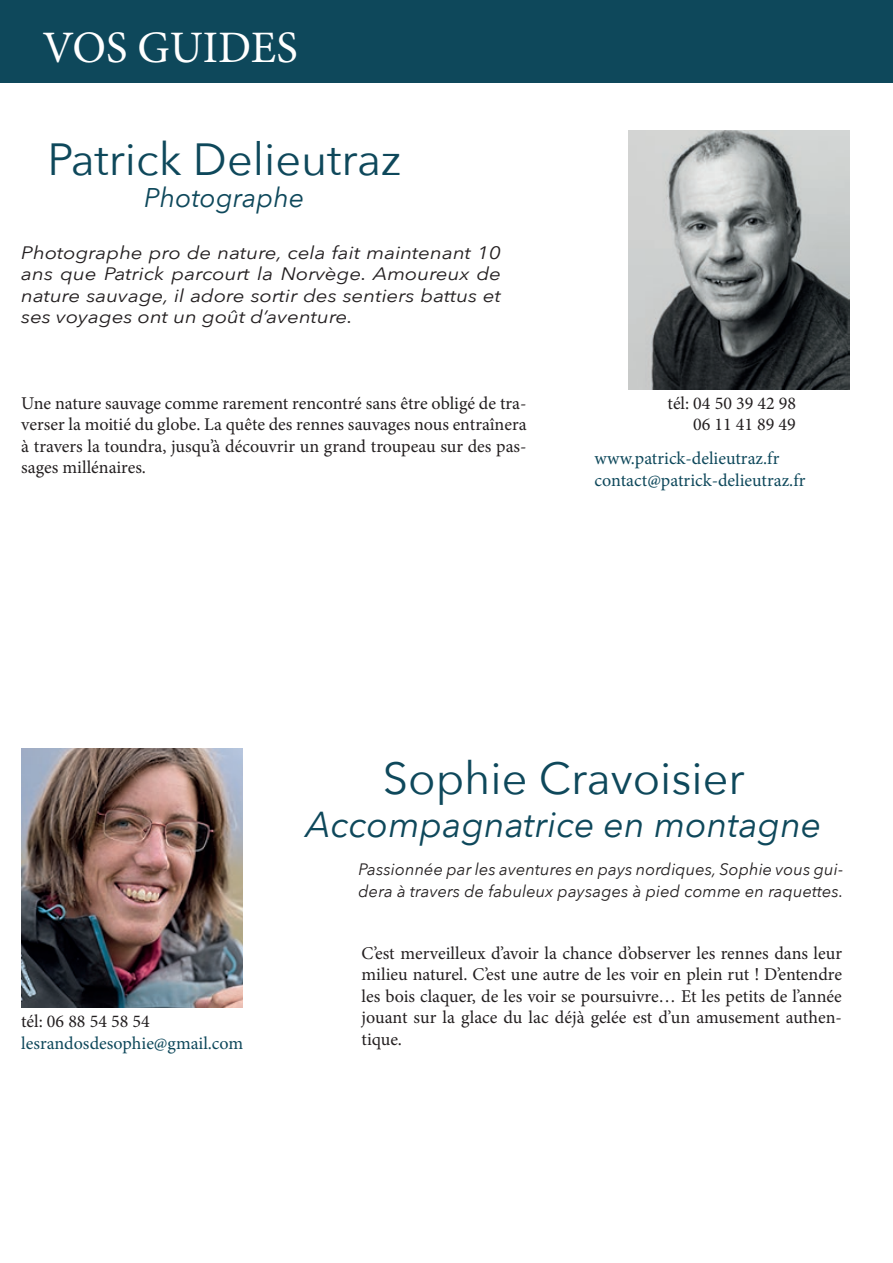
<style>
.page{position:relative;width:893px;height:1263px;background:#fff}
.page>*{position:absolute;margin:0;border:0;box-sizing:border-box;transform-origin:0 0}
.t1{font:45px "Avenir Next";color:#0e485b}
.t2{font:45px "Minion Pro";color:#fff}
.t3{font:italic 36px "Avenir Next";color:#0e485b}
.t4{font:italic 27px "Avenir Next";color:#0e485b}
.t5{font:18px/21.6px "Minion Pro";color:#231f20;text-align:justify}
.t6{font:italic 18px/21.6px "Avenir Next";color:#231f20;text-align:justify;scale:1.14 1}
.t7{font:18px/21.6px "Minion Pro";color:#0e485b}
.t8{font:italic 16.5px/21.6px "Avenir Next";letter-spacing:.005em;color:#231f20}
</style>
<div class="page">
<div style="left:0;top:0;width:893px;height:83px;background:#0e485b"></div>
<img style="left:629px;top:130px;width:221px;height:259px">
<img style="left:21px;top:748px;width:221px;height:260px">
<h1 class="t2" style="left:43px;top:17px;width:257px">VOS GUIDES</h1>
<h1 class="t1" style="left:48px;top:121px;width:355px">Patrick Delieutraz</h1>
<h3 class="t4" style="left:144px;top:175px;width:161px">Photographe</h3>
<p class="t6" style="left:21px;top:241px;width:422px">Photographe pro de nature, cela fait maintenant 10 ans que Patrick parcourt la Norvège. Amoureux de nature sauvage, il adore sortir des sentiers battus et ses voyages ont un goût d’aventure.</p>
<p class="t5" style="left:21px;top:392px;width:507px">Une nature sauvage comme rarement rencontré sans être obligé de tra&shy;verser la moitié du globe. La quête des rennes sauvages nous entraînera à travers la toundra, jusqu’à découvrir un grand troupeau sur des pas&shy;sages millénaires.</p>
<p class="t5" style="left:668px;top:392px;width:130px;text-align:right">tél: 04 50 39 42 98<br>06 11 41 89 49</p>
<p class="t7" style="left:595px;top:448px;width:212px">www.patrick-delieutraz.fr contact@patrick-delieutraz.fr</p>
<p class="t5" style="left:21px;top:1011px;width:130px">tél: 06 88 54 58 54</p>
<p class="t7" style="left:21px;top:1032px;width:223px">lesrandosdesophie@gmail.com</p>
<h1 class="t1" style="left:383px;top:740px;width:363px">Sophie Cravoisier</h1>
<h2 class="t3" style="left:306px;top:794px;width:517px">Accompagnatrice en montagne</h2>
<p class="t8" style="left:359px;top:858px;width:486px">Passionnée par les aventures en pays nordiques, Sophie vous gui&shy;dera à travers de fabuleux paysages à pied comme en raquettes.</p>
<p class="t5" style="left:361px;top:942px;width:482px">C’est merveilleux d’avoir la chance d’observer les rennes dans leur milieu naturel. C’est une autre de les voir en plein rut ! D’entendre les bois claquer, de les voir se poursuivre… Et les petits de l’année jouant sur la glace du lac déjà gelée est d’un amusement authen&shy;tique.</p>
</div>
